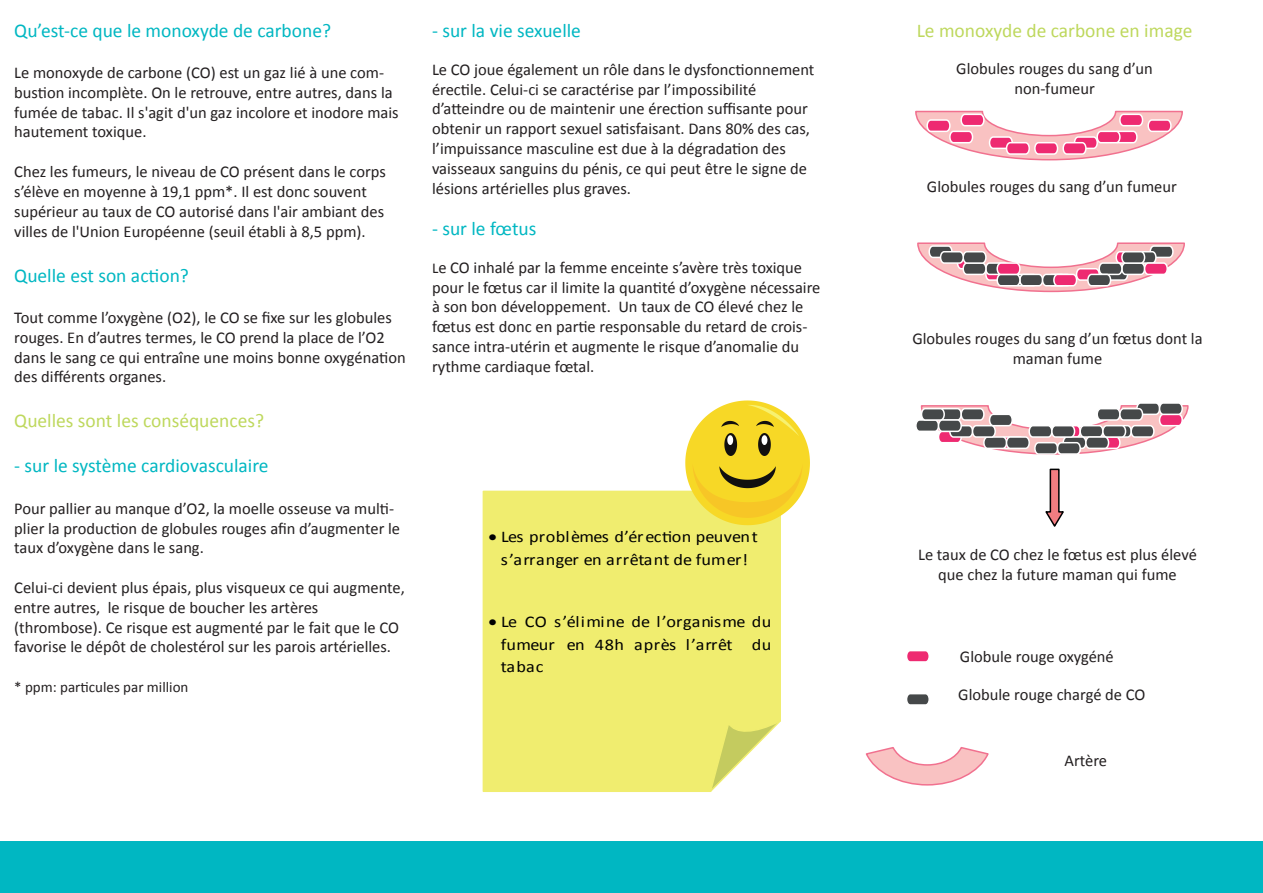
<style>
.page{position:relative;width:1263px;height:893px;background:#fff}
.page>*{position:absolute;margin:0;border:0;box-sizing:border-box;transform-origin:0 0}
.t1{font:19.5px "Calibri";color:#00b7c2}
.t2{font:19.5px "Calibri";color:#bed85d}
.t3{font:16.5px/19.8px "Calibri";color:#231f20}
.t4{font:16.35px/22.6px "Calibri";letter-spacing:.015em;color:#000001;text-align:center;scale:1.11 1}
.t5{font:15px "Calibri";color:#231f20}
.s1{font-size:15px}
</style>
<div class="page">
<div style="left:482px;top:490px;width:299px;height:302px;background:#f0ed6f"></div>
<svg style="left:709px;top:719px;width:72px;height:73px"></svg>
<svg style="left:685px;top:400px;width:125px;height:125px"></svg>
<svg style="left:915px;top:110px;width:268px;height:51px"></svg>
<svg style="left:917px;top:242px;width:268px;height:51px"></svg>
<svg style="left:916px;top:403px;width:273px;height:52px"></svg>
<svg style="left:1045px;top:468px;width:19px;height:59px"></svg>
<svg style="left:907px;top:651px;width:22px;height:11px"></svg>
<svg style="left:907px;top:694px;width:22px;height:11px"></svg>
<svg style="left:865px;top:747px;width:124px;height:39px"></svg>
<div style="left:0;top:841px;width:1263px;height:52px;background:#00b7c2"></div>
<p class="t1" style="left:14px;top:18px;width:318px">Qu’est-ce que le monoxyde de carbone?</p>
<p class="t3" style="left:14px;top:62px;width:386px">Le monoxyde de carbone (CO) est un gaz lié à une com&shy;bustion incomplète. On le retrouve, entre autres, dans la fumée de tabac. Il s'agit d'un gaz incolore et inodore mais hautement toxique.</p>
<p class="t3" style="left:14px;top:161px;width:373px">Chez les fumeurs, le niveau de CO présent dans le corps s’élève en moyenne à 19,1 ppm*. Il est donc souvent supérieur au taux de CO autorisé dans l'air ambiant des villes de l'Union Européenne (seuil établi à 8,5 ppm).</p>
<p class="t1" style="left:14px;top:263px;width:176px">Quelle est son action?</p>
<p class="t3" style="left:14px;top:307px;width:393px">Tout comme l’oxygène (O2), le CO se fixe sur les globules rouges. En d’autres termes, le CO prend la place de l’O2 dans le sang ce qui entraîne une moins bonne oxygénation des différents organes.</p>
<p class="t2" style="left:14px;top:409px;width:251px">Quelles sont les conséquences?</p>
<p class="t1" style="left:14px;top:454px;width:256px">- sur le système cardiovasculaire</p>
<p class="t3" style="left:14px;top:498px;width:387px">Pour pallier au manque d’O2, la moelle osseuse va multi&shy;plier la production de globules rouges afin d’augmenter le taux d’oxygène dans le sang.</p>
<p class="t3" style="left:14px;top:577px;width:392px">Celui-ci devient plus épais, plus visqueux ce qui augmente, entre autres, le risque de boucher les artères (thrombose). Ce risque est augmenté par le fait que le CO favorise le dépôt de cholestérol sur les parois artérielles.</p>
<p class="t5" style="left:14px;top:678px;width:176px">* ppm: particules par million</p>
<p class="t1" style="left:432px;top:18px;width:150px">- sur la vie sexuelle</p>
<p class="t3" style="left:432px;top:59px;width:384px">Le CO joue également un rôle dans le dysfonctionnement érectile. Celui-ci se caractérise par l’impossibilité d’atteindre ou de maintenir une érection suffisante pour obtenir un rapport sexuel satisfaisant. Dans 80% des cas, l’impuissance masculine est due à la dégradation des vaisseaux sanguins du pénis, ce qui peut être le signe de lésions artérielles plus graves.</p>
<p class="t1" style="left:432px;top:216px;width:106px">- sur le fœtus</p>
<p class="t3" style="left:432px;top:257px;width:390px"><span class="s1">L</span>e CO inhalé par la femme enceinte s’avère très toxique pour le fœtus car il limite la quantité d’oxygène nécessaire à son bon développement. Un taux de CO élevé chez le fœtus est donc en partie responsable du retard de crois&shy;sance intra-utérin et augmente le risque d’anomalie du rythme cardiaque fœtal.</p>
<p class="t4" style="left:488px;top:525px;width:244px">• Les problèmes d’érection peuvent s’arranger en arrêtant de fumer!</p>
<p class="t4" style="left:501px;top:609px;width:245px;text-align:justify;text-indent:-13px">• Le CO s’élimine de l’organisme du fumeur en 48h après l’arrêt du tabac</p>
<p class="t2" style="left:917px;top:18px;width:277px">Le monoxyde de carbone en image</p>
<p class="t3" style="left:956px;top:58px;width:198px;text-align:center">Globules rouges du sang d’un non-fumeur</p>
<p class="t3" style="left:927px;top:176px;width:251px">Globules rouges du sang d’un fumeur</p>
<p class="t3" style="left:912px;top:328px;width:292px;text-align:center">Globules rouges du sang d’un fœtus dont la maman fume</p>
<p class="t3" style="left:918px;top:544px;width:280px;text-align:center">Le taux de CO chez le fœtus est plus élevé que chez la future maman qui fume</p>
<p class="t3" style="left:960px;top:646px;width:155px">Globule rouge oxygéné</p>
<p class="t3" style="left:958px;top:684px;width:189px">Globule rouge chargé de CO</p>
<p class="t3" style="left:1064px;top:750px;width:44px">Artère</p>
</div>
